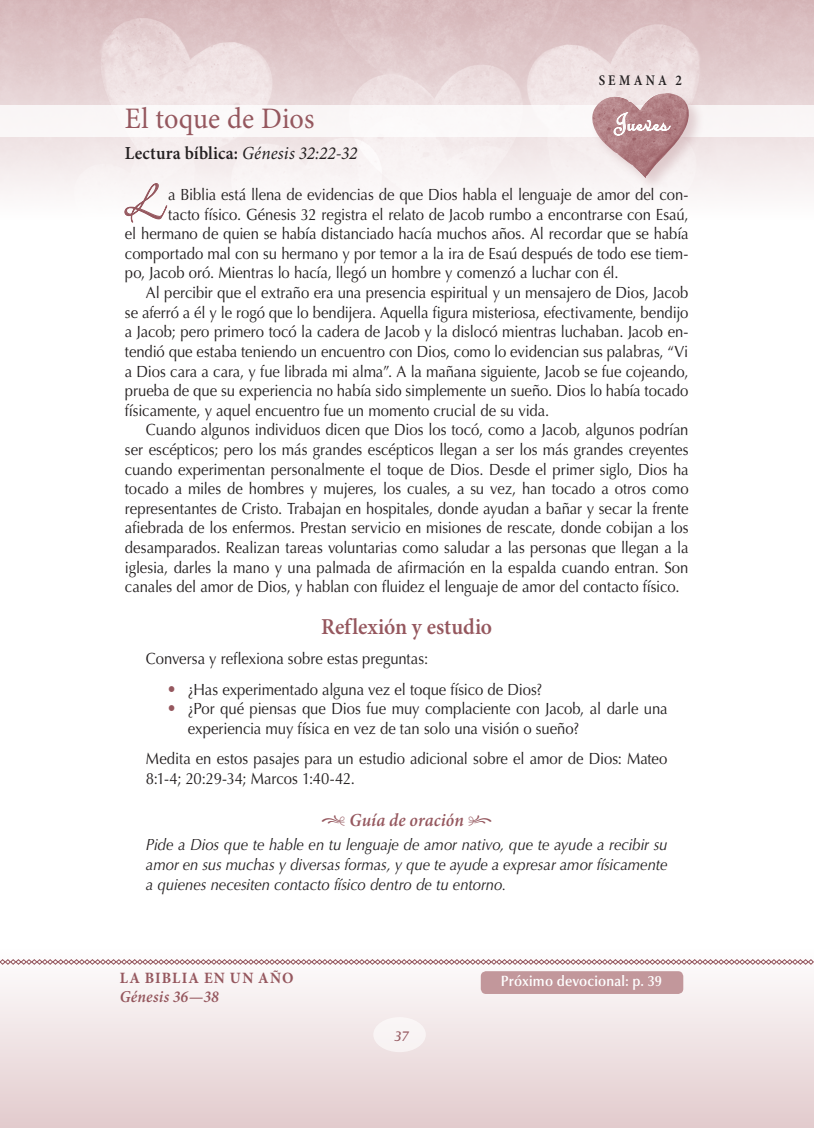
<style>
.page{position:relative;width:818px;height:1128px;background:#fff}
.page>*{position:absolute;margin:0;border:0;box-sizing:border-box;transform-origin:0 0}
.t1{font:53.55px "Linotype Zapfino Three";color:#95575e;scale:.8 1}
.t2{font:29.75px "Minion Pro";color:#95575e;scale:.95 1}
.t3{font:28px "Linoscript Std";letter-spacing:-.005em;color:#fff}
.t4{font:600 22.75px "Minion Pro";letter-spacing:-.005em;color:#95575e;scale:.95 1}
.t5{font:600 18.38px "Minion Pro";letter-spacing:.015em;color:#231f20;scale:.95 1}
.t6{font:italic 600 18.38px "Minion Pro";letter-spacing:.005em;color:#95575e;scale:.95 1}
.t7{font:italic 600 16.62px "Minion Pro";letter-spacing:.01em;color:#95575e;scale:.95 1}
.t8{font:16.1px/19.6px "Optima LT Std";letter-spacing:-.005em;color:#231f20;scale:.92 1}
.t9{font:italic 16.1px/19.6px "Optima LT Std";letter-spacing:-.005em;color:#231f20;text-align:justify;scale:.92 1}
.t10{font:700 15.75px "Minion Pro";letter-spacing:.08em;color:#95575e;scale:.95 1}
.t11{font:600 14.88px "Optima LT Std";letter-spacing:.01em;color:#fff;scale:.92 1}
.t12{font:600 condensed 14.88px "Minion Pro";letter-spacing:.235em;color:#231f20;scale:.95 1}
.t13{font:italic 14.35px "Ocean Sans Std";color:#95575e}
.s1{font-weight:400;font-style:italic}
.s2{font-size:17.5px;color:#95575e}
.s3{font-family:"Type Embellishments Two Plain";font-weight:400;font-style:normal;font-size:19.25px}
</style>
<div class="page">
<div style="left:0;top:949px;width:814px;height:178px;background:linear-gradient(to bottom,#fefefe,#e3ccce)"></div>
<div style="left:0;top:105px;width:814px;height:32px;background:#faf7f7"></div>
<svg style="left:0;top:958px;width:814px;height:6px"></svg>
<div style="left:373px;top:1016px;width:53px;height:35px;background:#f9f4f5;border-radius:50%"></div>
<div style="left:590px;top:91px;width:115px;height:102px;background:#95575e;opacity:.25"></div>
<img style="left:587px;top:93px;width:105px;height:85px">
<svg style="left:124px;top:183px;width:44px;height:40px"></svg>
<div style="left:481px;top:970px;width:202px;height:23px;background:#c2979b;border-radius:5px"></div>
<svg style="left:614px;top:112px;width:56px;height:23px"></svg>
<p class="t12" style="left:599px;top:71px;width:89px">SEMANA 2</p>
<h3 class="t3" style="left:613px;top:108px;width:56px">Jueves</h3>
<h2 class="t2" style="left:125px;top:100px;width:201px">El toque de Dios</h2>
<p class="t5" style="left:125px;top:142px;width:246px">Lectura bíblica: <span class="s1">Génesis 32:22-32</span></p>
<h1 class="t1" style="left:124px;top:164px;width:52px">L</h1>
<p class="t8" style="left:168px;top:185px;width:567px">a Biblia está llena de evidencias de que Dios habla el lenguaje de amor del con-</p>
<p class="t8" style="left:168px;top:204px;width:567px">tacto físico. Génesis 32 registra el relato de Jacob rumbo a encontrarse con Esaú,</p>
<p class="t8" style="left:125px;top:224px;width:614px">el hermano de quien se había distanciado hacía muchos años. Al recordar que se había</p>
<p class="t8" style="left:125px;top:244px;width:614px">comportado mal con su hermano y por temor a la ira de Esaú después de todo ese tiem-</p>
<p class="t8" style="left:125px;top:263px;width:538px">po, Jacob oró. Mientras lo hacía, llegó un hombre y comenzó a luchar con él.</p>
<p class="t8" style="left:146px;top:283px;width:591px">Al percibir que el extraño era una presencia espiritual y un mensajero de Dios, Jacob</p>
<p class="t8" style="left:125px;top:302px;width:614px">se aferró a él y le rogó que lo bendijera. Aquella figura misteriosa, efectivamente, bendijo</p>
<p class="t8" style="left:125px;top:322px;width:614px">a Jacob; pero primero tocó la cadera de Jacob y la dislocó mientras luchaban. Jacob en-</p>
<p class="t8" style="left:125px;top:342px;width:614px">tendió que estaba teniendo un encuentro con Dios, como lo evidencian sus palabras, “Vi</p>
<p class="t8" style="left:125px;top:361px;width:614px">a Dios cara a cara, y fue librada mi alma”. A la mañana siguiente, Jacob se fue cojeando,</p>
<p class="t8" style="left:125px;top:381px;width:614px">prueba de que su experiencia no había sido simplemente un sueño. Dios lo había tocado</p>
<p class="t8" style="left:125px;top:400px;width:463px">físicamente, y aquel encuentro fue un momento crucial de su vida.</p>
<p class="t8" style="left:146px;top:420px;width:591px">Cuando algunos individuos dicen que Dios los tocó, como a Jacob, algunos podrían</p>
<p class="t8" style="left:125px;top:440px;width:614px">ser escépticos; pero los más grandes escépticos llegan a ser los más grandes creyentes</p>
<p class="t8" style="left:125px;top:459px;width:614px">cuando experimentan personalmente el toque de Dios. Desde el primer siglo, Dios ha</p>
<p class="t8" style="left:125px;top:479px;width:614px">tocado a miles de hombres y mujeres, los cuales, a su vez, han tocado a otros como</p>
<p class="t8" style="left:125px;top:498px;width:614px">representantes de Cristo. Trabajan en hospitales, donde ayudan a bañar y secar la frente</p>
<p class="t8" style="left:125px;top:518px;width:614px">afiebrada de los enfermos. Prestan servicio en misiones de rescate, donde cobijan a los</p>
<p class="t8" style="left:125px;top:538px;width:614px">desamparados. Realizan tareas voluntarias como saludar a las personas que llegan a la</p>
<p class="t8" style="left:125px;top:557px;width:614px">iglesia, darles la mano y una palmada de afirmación en la espalda cuando entran. Son</p>
<p class="t8" style="left:125px;top:577px;width:604px">canales del amor de Dios, y hablan con fluidez el lenguaje de amor del contacto físico.</p>
<h3 class="t4" style="left:321px;top:613px;width:181px">Reflexión y estudio</h3>
<p class="t8" style="left:146px;top:649px;width:308px">Conversa y reflexiona sobre estas preguntas:</p>
<p class="t8" style="left:167px;top:679px;width:410px"><span class="s2">•</span> ¿Has experimentado alguna vez el toque físico de Dios?</p>
<p class="t8" style="left:188px;top:699px;width:523px;text-indent:-21px"><span class="s2">•</span> ¿Por qué piensas que Dios fue muy complaciente con Jacob, al darle una experiencia muy física en vez de tan solo una visión o sueño?</p>
<p class="t8" style="left:146px;top:748px;width:568px">Medita en estos pasajes para un estudio adicional sobre el amor de Dios: Mateo<br>8:1-4; 20:29-34; Marcos 1:40-42.</p>
<p class="t6" style="left:321px;top:808px;width:181px"><span class="s3">.</span> Guía de oración <span class="s3">,</span></p>
<p class="t9" style="left:146px;top:835px;width:568px">Pide a Dios que te hable en tu lenguaje de amor nativo, que te ayude a recibir su amor en sus muchas y diversas formas, y que te ayude a expresar amor físicamente a quienes necesiten contacto físico dentro de tu entorno.</p>
<p class="t10" style="left:120px;top:967px;width:184px">LA BIBLIA EN UN AÑO</p>
<p class="t7" style="left:120px;top:986px;width:106px">Génesis 36—38</p>
<p class="t13" style="left:394px;top:1027px;width:16px">37</p>
<p class="t11" style="left:501px;top:972px;width:177px">Próximo devocional: p. 39</p>
</div>
